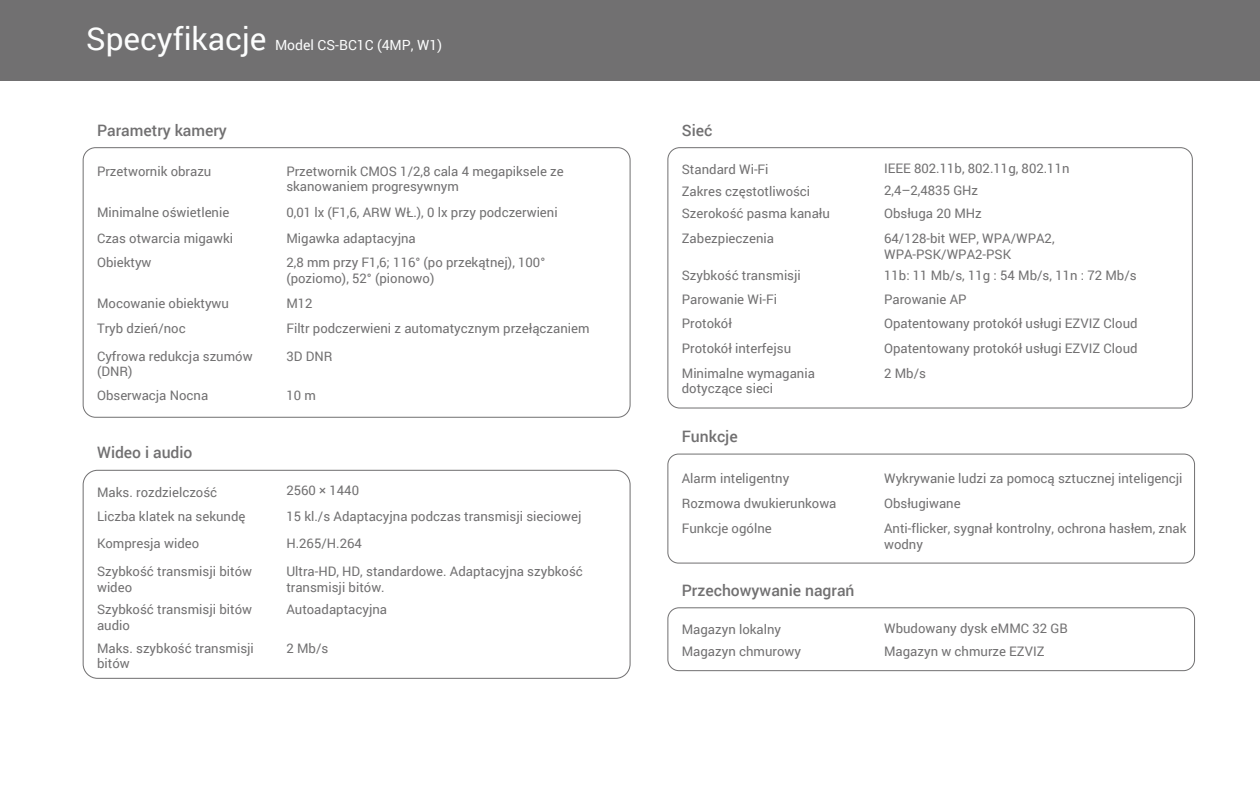
<style>
.page{position:relative;width:1260px;height:788px;background:#fff}
.page>*{position:absolute;margin:0;border:0;box-sizing:border-box;transform-origin:0 0}
.t1{font:31.5px "Roboto";color:#fcfdfd}
.t2{font:500 15.75px "Roboto";color:#717071}
.t3{font:14px "Roboto";color:#fcfdfd}
.t4{font:13.12px/15.8px "Roboto";color:#717071}
</style>
<div class="page">
<div style="left:0;top:0;width:1260px;height:80px;background:#717071"></div>
<div style="left:83px;top:147px;width:548px;height:270px;border:1px solid #717071;border-radius:12px"></div>
<div style="left:667px;top:607px;width:528px;height:64px;border:1px solid #717071;border-radius:11px"></div>
<div style="left:668px;top:453px;width:527px;height:110px;border:1px solid #717071;border-radius:11px"></div>
<div style="left:83px;top:469px;width:548px;height:209px;border:1px solid #717071;border-radius:14px"></div>
<div style="left:667px;top:147px;width:526px;height:261px;border:1px solid #717071;border-radius:12px"></div>
<h1 class="t1" style="left:86px;top:17px;width:182px">Specyfikacje</h1>
<p class="t3" style="left:275px;top:35px;width:169px">Model CS-BC1C (4MP, W1)</p>
<p class="t2" style="left:97px;top:119px;width:131px">Parametry kamery</p>
<p class="t4" style="left:97px;top:163px;width:116px">Przetwornik obrazu</p>
<p class="t4" style="left:286px;top:163px;width:279px">Przetwornik CMOS 1/2,8 cala 4 megapiksele ze skanowaniem progresywnym</p>
<p class="t4" style="left:97px;top:204px;width:134px">Minimalne oświetlenie</p>
<p class="t4" style="left:286px;top:204px;width:273px">0,01 lx (F1,6, ARW WŁ.), 0 lx przy podczerwieni</p>
<p class="t4" style="left:97px;top:230px;width:138px">Czas otwarcia migawki</p>
<p class="t4" style="left:286px;top:230px;width:131px">Migawka adaptacyjna</p>
<p class="t4" style="left:97px;top:254px;width:56px">Obiektyw</p>
<p class="t4" style="left:286px;top:254px;width:260px">2,8 mm przy F1,6; 116° (po przekątnej), 100° (poziomo), 52° (pionowo)</p>
<p class="t4" style="left:97px;top:295px;width:133px">Mocowanie obiektywu</p>
<p class="t4" style="left:286px;top:295px;width:28px">M12</p>
<p class="t4" style="left:97px;top:320px;width:90px">Tryb dzień/noc</p>
<p class="t4" style="left:286px;top:320px;width:305px">Filtr podczerwieni z automatycznym przełączaniem</p>
<p class="t4" style="left:97px;top:347px;width:157px">Cyfrowa redukcja szumów (DNR)</p>
<p class="t4" style="left:286px;top:347px;width:48px">3D DNR</p>
<p class="t4" style="left:97px;top:387px;width:113px">Obserwacja Nocna</p>
<p class="t4" style="left:286px;top:387px;width:31px">10 m</p>
<p class="t2" style="left:97px;top:441px;width:97px">Wideo i audio</p>
<p class="t4" style="left:97px;top:483px;width:122px">Maks. rozdzielczość</p>
<p class="t4" style="left:286px;top:482px;width:74px">2560 × 1440</p>
<p class="t4" style="left:97px;top:507px;width:150px">Liczba klatek na sekundę</p>
<p class="t4" style="left:286px;top:507px;width:297px">15 kl./s Adaptacyjna podczas transmisji sieciowej</p>
<p class="t4" style="left:97px;top:535px;width:104px">Kompresja wideo</p>
<p class="t4" style="left:286px;top:535px;width:77px">H.265/H.264</p>
<p class="t4" style="left:97px;top:562px;width:157px">Szybkość transmisji bitów wideo</p>
<p class="t4" style="left:286px;top:562px;width:298px">Ultra-HD, HD, standardowe. Adaptacyjna szybkość transmisji bitów.</p>
<p class="t4" style="left:97px;top:600px;width:157px">Szybkość transmisji bitów audio</p>
<p class="t4" style="left:286px;top:600px;width:102px">Autoadaptacyjna</p>
<p class="t4" style="left:97px;top:639px;width:158px">Maks. szybkość transmisji bitów</p>
<p class="t4" style="left:286px;top:639px;width:43px">2 Mb/s</p>
<p class="t2" style="left:682px;top:119px;width:32px">Sieć</p>
<p class="t4" style="left:682px;top:161px;width:88px">Standard Wi-Fi</p>
<p class="t4" style="left:884px;top:160px;width:187px">IEEE 802.11b, 802.11g, 802.11n</p>
<p class="t4" style="left:682px;top:183px;width:130px">Zakres częstotliwości</p>
<p class="t4" style="left:884px;top:181px;width:96px">2,4–2,4835 GHz</p>
<p class="t4" style="left:682px;top:205px;width:150px">Szerokość pasma kanału</p>
<p class="t4" style="left:884px;top:205px;width:99px">Obsługa 20 MHz</p>
<p class="t4" style="left:682px;top:230px;width:94px">Zabezpieczenia</p>
<p class="t4" style="left:884px;top:230px;width:172px">64/128-bit WEP, WPA/WPA2,<br>WPA-PSK/WPA2-PSK</p>
<p class="t4" style="left:682px;top:267px;width:121px">Szybkość transmisji</p>
<p class="t4" style="left:884px;top:267px;width:254px">11b: 11 Mb/s, 11g : 54 Mb/s, 11n : 72 Mb/s</p>
<p class="t4" style="left:682px;top:291px;width:97px">Parowanie Wi-Fi</p>
<p class="t4" style="left:884px;top:291px;width:84px">Parowanie AP</p>
<p class="t4" style="left:682px;top:315px;width:52px">Protokół</p>
<p class="t4" style="left:884px;top:315px;width:255px">Opatentowany protokół usługi EZVIZ Cloud</p>
<p class="t4" style="left:682px;top:340px;width:111px">Protokół interfejsu</p>
<p class="t4" style="left:884px;top:340px;width:255px">Opatentowany protokół usługi EZVIZ Cloud</p>
<p class="t4" style="left:682px;top:364px;width:135px">Minimalne wymagania dotyczące sieci</p>
<p class="t4" style="left:884px;top:364px;width:43px">2 Mb/s</p>
<p class="t2" style="left:682px;top:425px;width:57px">Funkcje</p>
<p class="t4" style="left:682px;top:469px;width:109px">Alarm inteligentny</p>
<p class="t4" style="left:884px;top:469px;width:300px">Wykrywanie ludzi za pomocą sztucznej inteligencji</p>
<p class="t4" style="left:682px;top:495px;width:156px">Rozmowa dwukierunkowa</p>
<p class="t4" style="left:884px;top:495px;width:78px">Obsługiwane</p>
<p class="t4" style="left:682px;top:520px;width:91px">Funkcje ogólne</p>
<p class="t4" style="left:884px;top:520px;width:304px">Anti-flicker, sygnał kontrolny, ochrona hasłem, znak wodny</p>
<p class="t2" style="left:682px;top:579px;width:174px">Przechowywanie nagrań</p>
<p class="t4" style="left:682px;top:621px;width:101px">Magazyn lokalny</p>
<p class="t4" style="left:884px;top:619px;width:185px">Wbudowany dysk eMMC 32 GB</p>
<p class="t4" style="left:682px;top:643px;width:121px">Magazyn chmurowy</p>
<p class="t4" style="left:884px;top:643px;width:162px">Magazyn w chmurze EZVIZ</p>
</div>
